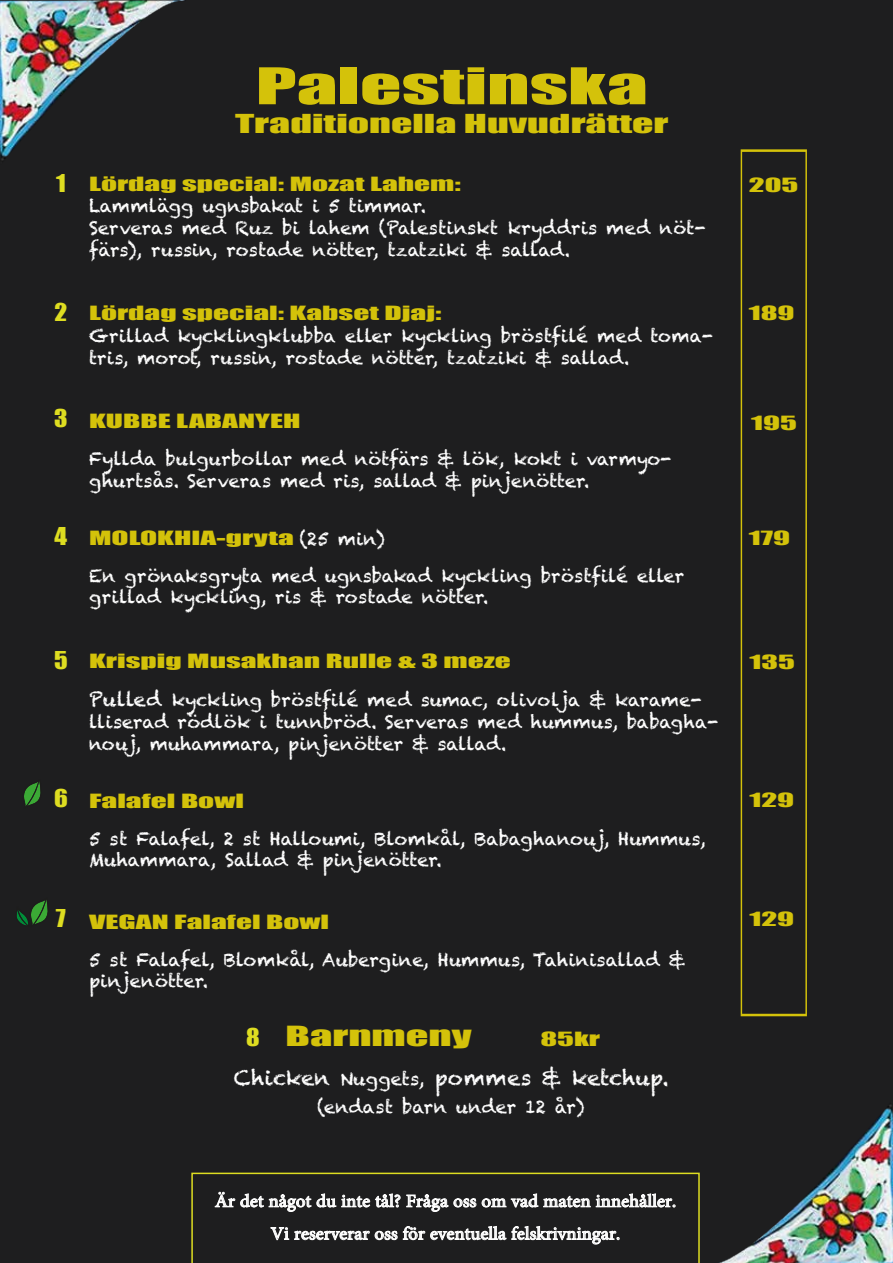
<style>
.page{position:relative;width:893px;height:1263px;background:#1e1e1f}
.page>*{position:absolute;margin:0;border:0;box-sizing:border-box;transform-origin:0 0}
.t1{font:46.8px "Impact";color:#d4c20a;scale:1.74 1}
.t2{font:25.5px "Adobe Arabic";color:#fff}
.t3{font:25.5px "Impact";color:#d4c20a;scale:1.74 1}
.t4{font:24px "Impact";color:#d4c20a;scale:1.74 1}
.t5{font:22.65px "Impact";color:#dedd21;scale:1.12 1}
.t6{font:21px "Chalkduster";letter-spacing:.01em;color:#fff}
.t7{font:18.15px/21.8px "Chalkduster";color:#fff}
.t8{font:18px/21.6px "Chalkduster";color:#fff}
.t9{font:18px "Impact";color:#d4c20a;scale:1.74 1}
.s1{font-family:"Chalkduster";color:#fff}
.s2{font-size:19.5px}
.s3{font-size:18.15px}
</style>
<div class="page">
<svg style="left:741px;top:149px;width:66px;height:867px"></svg>
<svg style="left:191px;top:1172px;width:464px;height:91px"></svg>
<svg style="left:214px;top:1191px;width:441px;height:21px"></svg>
<svg style="left:24px;top:781px;width:17px;height:25px"></svg>
<svg style="left:16px;top:900px;width:32px;height:26px"></svg>
<img style="left:0;top:0;width:185px;height:160px">
<img style="left:655px;top:1105px;width:238px;height:158px">
<h1 class="t1" style="left:256px;top:50px;width:227px">Palestinska</h1>
<h3 class="t4" style="left:235px;top:105px;width:251px">Traditionella Huvudrätter</h3>
<p class="t5" style="left:56px;top:165px;width:10px">1</p>
<p class="t9" style="left:89px;top:170px;width:215px">Lördag special: Mozat Lahem:</p>
<p class="t8" style="left:89px;top:195px;width:618px">Lammlägg ugnsbakat i 5 timmar.<br>Serveras med Ruz bi lahem (Palestinskt kryddris med nöt&shy;färs), russin, rostade nötter, tzatziki &amp; sallad.</p>
<p class="t9" style="left:749px;top:171px;width:30px">205</p>
<p class="t5" style="left:55px;top:295px;width:13px">2</p>
<p class="t9" style="left:89px;top:299px;width:204px">Lördag special: Kabset Djaj:</p>
<p class="t8" style="left:89px;top:325px;width:625px">Grillad kycklingklubba eller kyckling bröstfilé med toma&shy;tris, morot, russin, rostade nötter, tzatziki &amp; sallad.</p>
<p class="t9" style="left:749px;top:299px;width:28px">189</p>
<p class="t5" style="left:54px;top:401px;width:14px">3</p>
<p class="t5" style="left:55px;top:519px;width:13px">4</p>
<p class="t9" style="left:89px;top:407px;width:123px">KUBBE LABANYEH</p>
<p class="t8" style="left:89px;top:448px;width:584px">Fyllda bulgurbollar med nötfärs &amp; lök, kokt i varmyo&shy;ghurtsås. Serveras med ris, sallad &amp; pinjenötter.</p>
<p class="t9" style="left:89px;top:524px;width:172px">MOLOKHIA-gryta <span class="s1">(25 min)</span></p>
<p class="t8" style="left:89px;top:564px;width:597px">En grönaksgryta med ugnsbakad kyckling bröstfilé eller grillad kyckling, ris &amp; rostade nötter.</p>
<p class="t9" style="left:751px;top:409px;width:28px">195</p>
<p class="t9" style="left:749px;top:523px;width:25px">179</p>
<p class="t5" style="left:54px;top:643px;width:14px">5</p>
<p class="t5" style="left:54px;top:780px;width:14px">6</p>
<p class="t5" style="left:56px;top:901px;width:10px">7</p>
<p class="t9" style="left:89px;top:647px;width:244px">Krispig Musakhan Rulle &amp; 3 meze</p>
<p class="t8" style="left:89px;top:689px;width:631px"><span class="s2">Pulled</span> kyckling bröstfilé med sumac, olivolja &amp; karame&shy;lliserad rödlök i tunnbröd. Serveras med hummus, babagha&shy;nouj, muhammara, pinjenötter &amp; sallad.</p>
<p class="t9" style="left:89px;top:787px;width:90px">Falafel Bowl</p>
<p class="t7" style="left:89px;top:827px;width:618px">5 st Falafel, 2 st Halloumi, Blomkål, Babaghanouj, Hummus,<br>Muhammara, Sallad &amp; pinjenötter.</p>
<p class="t9" style="left:89px;top:908px;width:139px">VEGAN Falafel Bowl</p>
<p class="t7" style="left:89px;top:948px;width:598px">5 st Falafel, Blomkål, Aubergine, Hummus, Tahinisallad &amp; pinjenötter.</p>
<p class="t9" style="left:749px;top:648px;width:28px">135</p>
<p class="t9" style="left:749px;top:785px;width:27px">129</p>
<p class="t9" style="left:749px;top:905px;width:27px">129</p>
<h2 class="t3" style="left:286px;top:1016px;width:109px">Barnmeny</h2>
<p class="t9" style="left:540px;top:1025px;width:36px">85kr</p>
<p class="t6" style="left:234px;top:1065px;width:437px">Chicken <span class="s3">Nuggets,</span> pommes &amp; ketchup.</p>
<p class="t8" style="left:317px;top:1095px;width:269px">(endast barn under 12 år)</p>
<p class="t5" style="left:246px;top:1020px;width:14px">8</p>
<h2 class="t2" style="left:215px;top:1183px;width:463px">Är det något du inte tål? Fråga oss om vad maten innehåller.</h2>
<h2 class="t2" style="left:271px;top:1216px;width:351px">Vi reserverar oss för eventuella felskrivningar.</h2>
</div>
